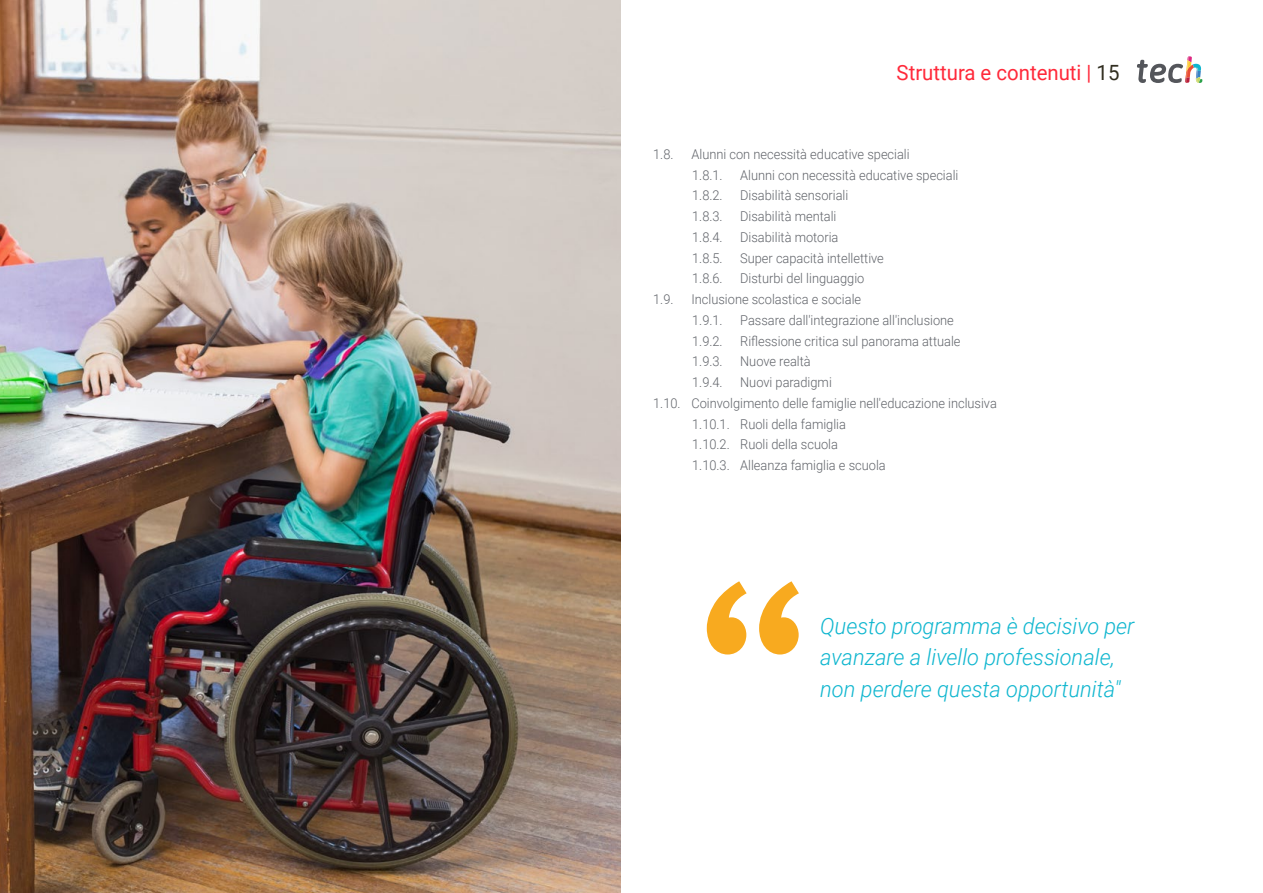
<style>
.page{position:relative;width:1263px;height:893px;background:#fff}
.page>*{position:absolute;margin:0;border:0;box-sizing:border-box;transform-origin:0 0}
.t1{font:italic 300 22.5px/31.5px "Roboto";color:#0fb6cf}
.t2{font:21px "Roboto";color:#ff293a}
.t3{font:300 13.5px/20.7px "Roboto";color:#61646a;scale:.95 1}
.s1{color:#312e20}
</style>
<div class="page">
<svg style="left:1137px;top:56px;width:65px;height:27px"></svg>
<img style="left:0;top:0;width:621px;height:893px">
<svg style="left:707px;top:581px;width:92px;height:73px"></svg>
<h2 class="t2" style="left:897px;top:57px;width:224px">Struttura e contenuti | <span class="s1">15</span></h2>
<p class="t3" style="left:653px;top:143px;width:23px">1.8.</p>
<p class="t3" style="left:691px;top:143px;width:231px">Alunni con necessità educative speciali<br>1.8.1.</p>
<p class="t3" style="left:740px;top:164px;width:231px">Alunni con necessità educative speciali</p>
<p class="t3" style="left:692px;top:185px;width:34px">1.8.2.</p>
<p class="t3" style="left:740px;top:185px;width:115px">Disabilità sensoriali</p>
<p class="t3" style="left:692px;top:206px;width:34px">1.8.3.</p>
<p class="t3" style="left:740px;top:206px;width:103px">Disabilità mentali</p>
<p class="t3" style="left:692px;top:226px;width:34px">1.8.4.</p>
<p class="t3" style="left:740px;top:226px;width:105px">Disabilità motoria</p>
<p class="t3" style="left:692px;top:247px;width:34px">1.8.5.</p>
<p class="t3" style="left:740px;top:247px;width:153px">Super capacità intellettive</p>
<p class="t3" style="left:692px;top:268px;width:34px">1.8.6.</p>
<p class="t3" style="left:740px;top:268px;width:132px">Disturbi del linguaggio</p>
<p class="t3" style="left:653px;top:289px;width:23px">1.9.</p>
<p class="t3" style="left:691px;top:289px;width:180px">Inclusione scolastica e sociale<br>1.9.1.</p>
<p class="t3" style="left:740px;top:309px;width:226px">Passare dall'integrazione all'inclusione</p>
<p class="t3" style="left:692px;top:330px;width:34px">1.9.2.</p>
<p class="t3" style="left:740px;top:330px;width:233px">Riflessione critica sul panorama attuale</p>
<p class="t3" style="left:692px;top:351px;width:34px">1.9.3.</p>
<p class="t3" style="left:740px;top:351px;width:76px">Nuove realtà</p>
<p class="t3" style="left:692px;top:372px;width:34px">1.9.4.</p>
<p class="t3" style="left:740px;top:372px;width:98px">Nuovi paradigmi</p>
<p class="t3" style="left:653px;top:392px;width:363px">1.10. Coinvolgimento delle famiglie nell'educazione inclusiva</p>
<p class="t3" style="left:692px;top:413px;width:163px">1.10.1. Ruoli della famiglia</p>
<p class="t3" style="left:692px;top:434px;width:155px">1.10.2. Ruoli della scuola</p>
<p class="t3" style="left:692px;top:455px;width:205px">1.10.3. Alleanza famiglia e scuola</p>
<h1 class="t1" style="left:820px;top:609px;width:316px">Questo programma è decisivo per avanzare a livello professionale, non perdere questa opportunità"</h1>
</div>
